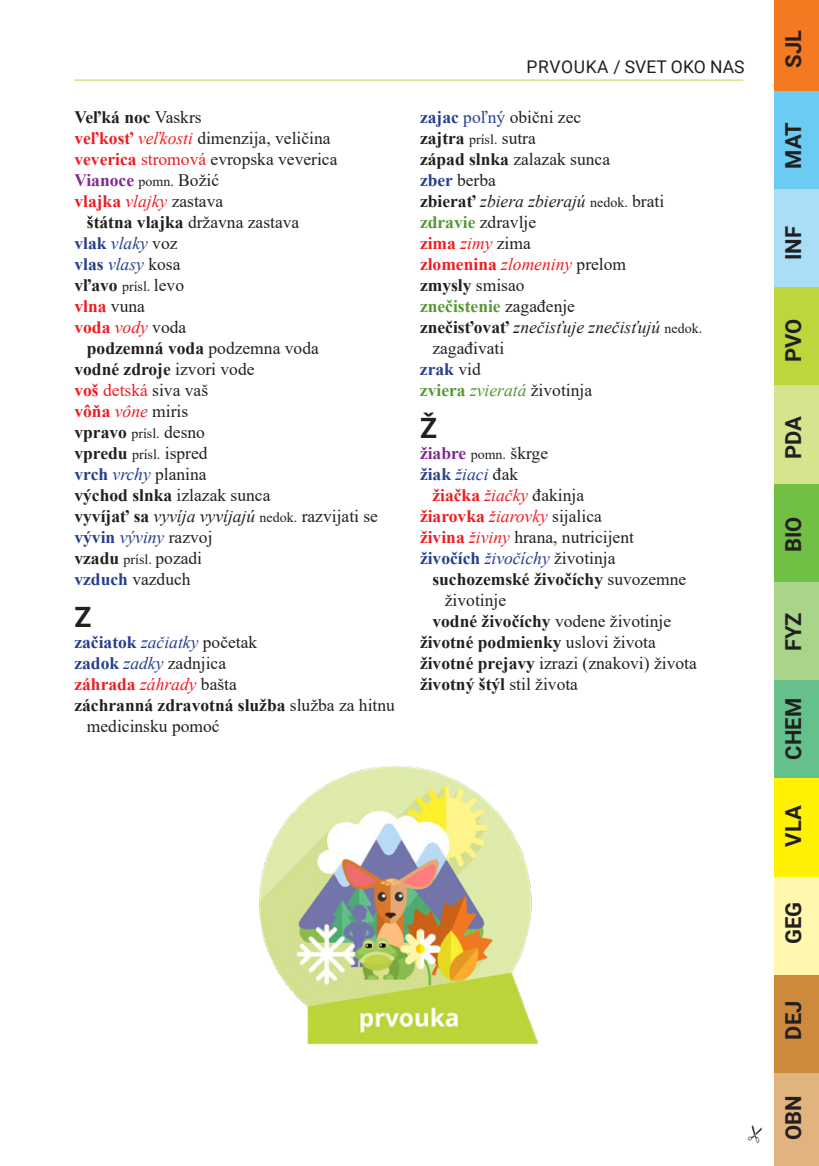
<style>
.page{position:relative;width:819px;height:1166px;background:#fff}
.page>*{position:absolute;margin:0;border:0;box-sizing:border-box;transform-origin:0 0}
.t1{font:700 28px "Roboto";color:#231f20}
.t2{font:700 21.88px "Roboto";color:#231f20}
.t3{font:17.5px/21px "Times New Roman";color:#231f20}
.t4{font:700 17.5px/21px "Times New Roman";color:#231f20}
.t5{font:italic 17.5px/21px "Times New Roman";color:#231f20}
.t6{font:700 17.5px "Times New Roman";color:#ee1d23}
.t7{font:italic 17.5px "Times New Roman";color:#253f8e}
.t8{font:700 17.5px "Times New Roman";color:#802990}
.t9{font:700 17.5px "Times New Roman";color:#253f8e}
.t10{font:700 17.5px "Times New Roman";color:#569834}
.t11{font:17.5px "Roboto";letter-spacing:.01em;color:#231f20}
.t12{font:14px "Times New Roman";color:#231f20}
.s1{font-weight:400}
.s2{font-weight:700;color:#ee1d23}
.s3{font-style:italic;color:#ee1d23}
.s4{color:#ee1d23}
.s5{font-weight:400;font-size:14px;color:#231f20}
.s6{font-weight:400;color:#231f20}
.s7{font-weight:700}
.s8{font-weight:700;font-style:normal}
.s9{font-style:normal;color:#231f20}
.s10{font-weight:700;font-size:17.5px}
.s11{font-size:17.5px}
.s12{font-weight:400;font-style:italic}
.s13{font-weight:400;font-size:14px}
.s14{font-weight:700;color:#253f8e}
.s15{font-style:italic;color:#253f8e}
.s16{font-style:normal;font-size:14px}
.s17{font-style:normal}
.s18{color:#253f8e}
.s19{font-weight:700;color:#569834}
.s20{font-style:italic;color:#569834}
</style>
<div class="page">
<div style="left:774px;top:1072px;width:45px;height:94px;background:#e0b37f"></div>
<div style="left:774px;top:974px;width:45px;height:98px;background:#ce8a3c"></div>
<div style="left:774px;top:876px;width:45px;height:98px;background:#fff8ae"></div>
<div style="left:774px;top:778px;width:45px;height:98px;background:#fff101"></div>
<div style="left:774px;top:680px;width:45px;height:98px;background:#65c18b"></div>
<div style="left:774px;top:581px;width:45px;height:99px;background:#aad489"></div>
<div style="left:774px;top:483px;width:45px;height:98px;background:#71bf44"></div>
<div style="left:774px;top:385px;width:45px;height:98px;background:#d6e48d"></div>
<div style="left:774px;top:287px;width:45px;height:98px;background:#bdd63c"></div>
<div style="left:774px;top:188px;width:45px;height:99px;background:#aadef7"></div>
<div style="left:774px;top:90px;width:45px;height:98px;background:#6ccbf3"></div>
<div style="left:774px;top:0;width:45px;height:90px;background:#f47921"></div>
<hr style="left:74px;top:80px;width:669px;height:1px;background:#bdd63c">
<img style="left:259px;top:767px;width:278px;height:278px">
<p class="t4" style="left:74px;top:106px;width:129px">Veľká noc <span class="s1">Vaskrs</span></p>
<p class="t3" style="left:74px;top:127px;width:258px"><span class="s2">veľkosť</span> <span class="s3">veľkosti</span> dimenzija, veličina</p>
<p class="t3" style="left:74px;top:148px;width:264px"><span class="s2">veverica</span> <span class="s4">stromová</span> evropska veverica</p>
<p class="t8" style="left:74px;top:167px;width:146px">Vianoce <span class="s5">pomn.</span> <span class="s6">Božić</span></p>
<p class="t3" style="left:74px;top:190px;width:150px"><span class="s2">vlajka</span> <span class="s3">vlajky</span> zastava</p>
<p class="t3" style="left:87px;top:211px;width:214px"><span class="s7">štátna vlajka</span> državna zastava</p>
<p class="t7" style="left:74px;top:231px;width:105px"><span class="s8">vlak</span> vlaky <span class="s9">voz</span></p>
<p class="t7" style="left:74px;top:252px;width:107px"><span class="s8">vlas</span> vlasy <span class="s9">kosa</span></p>
<p class="t12" style="left:74px;top:276px;width:111px"><span class="s10">vľavo</span> prísl. <span class="s11">levo</span></p>
<p class="t6" style="left:74px;top:293px;width:72px">vlna <span class="s6">vuna</span></p>
<p class="t6" style="left:74px;top:314px;width:113px">voda <span class="s12">vody</span> <span class="s6">voda</span></p>
<p class="t4" style="left:87px;top:337px;width:233px">podzemná voda <span class="s1">podzemna voda</span></p>
<p class="t4" style="left:74px;top:358px;width:182px">vodné zdroje <span class="s1">izvori vode</span></p>
<p class="t3" style="left:74px;top:379px;width:135px"><span class="s2">voš</span> <span class="s4">detská</span> siva vaš</p>
<p class="t3" style="left:74px;top:400px;width:115px"><span class="s2">vôňa</span> <span class="s3">vône</span> miris</p>
<p class="t4" style="left:74px;top:421px;width:132px">vpravo <span class="s13">prísl.</span> <span class="s1">desno</span></p>
<p class="t4" style="left:74px;top:442px;width:135px">vpredu <span class="s13">prísl.</span> <span class="s1">ispred</span></p>
<p class="t3" style="left:74px;top:463px;width:134px"><span class="s14">vrch</span> <span class="s15">vrchy</span> planina</p>
<p class="t3" style="left:74px;top:484px;width:197px"><span class="s7">východ slnka</span> izlazak sunca</p>
<p class="t5" style="left:74px;top:505px;width:305px"><span class="s8">vyvíjať sa</span> vyvíja vyvíjajú <span class="s16">nedok.</span> <span class="s17">razvijati se</span></p>
<p class="t7" style="left:74px;top:525px;width:140px"><span class="s8">vývin</span> výviny <span class="s9">razvoj</span></p>
<p class="t12" style="left:74px;top:549px;width:129px"><span class="s10">vzadu</span> prísl. <span class="s11">pozadi</span></p>
<p class="t3" style="left:74px;top:568px;width:118px"><span class="s14">vzduch</span> vazduch</p>
<p class="t1" style="left:74px;top:597px;width:18px">Z</p>
<p class="t9" style="left:74px;top:629px;width:184px">začiatok <span class="s12">začiatky</span> <span class="s6">početak</span></p>
<p class="t3" style="left:74px;top:652px;width:153px"><span class="s14">zadok</span> <span class="s15">zadky</span> zadnjica</p>
<p class="t6" style="left:74px;top:671px;width:164px">záhrada <span class="s12">záhrady</span> <span class="s6">bašta</span></p>
<p class="t3" style="left:87px;top:694px;width:309px;text-indent:-12px"><span class="s7">záchranná zdravotná služba</span> služba za hitnu medicinsku pomoć</p>
<p class="t11" style="left:526px;top:54px;width:219px">PRVOUKA / SVET OKO NAS</p>
<p class="t3" style="left:420px;top:106px;width:163px"><span class="s14">zajac</span> <span class="s18">poľný</span> obični zec</p>
<p class="t4" style="left:420px;top:127px;width:117px">zajtra <span class="s13">prísl.</span> <span class="s1">sutra</span></p>
<p class="t3" style="left:420px;top:148px;width:192px"><span class="s7">západ slnka</span> zalazak sunca</p>
<p class="t3" style="left:420px;top:169px;width:77px"><span class="s14">zber</span> berba</p>
<p class="t5" style="left:420px;top:190px;width:246px"><span class="s8">zbierať</span> zbiera zbierajú <span class="s16">nedok.</span> <span class="s17">brati</span></p>
<p class="t3" style="left:420px;top:211px;width:118px"><span class="s19">zdravie</span> zdravlje</p>
<p class="t6" style="left:420px;top:230px;width:112px">zima <span class="s12">zimy</span> <span class="s6">zima</span></p>
<p class="t6" style="left:420px;top:251px;width:208px">zlomenina <span class="s12">zlomeniny</span> <span class="s6">prelom</span></p>
<p class="t4" style="left:420px;top:274px;width:106px">zmysly <span class="s1">smisao</span></p>
<p class="t10" style="left:420px;top:293px;width:156px">znečistenie <span class="s6">zagađenje</span></p>
<p class="t5" style="left:432px;top:316px;width:271px;text-indent:-12px"><span class="s8">znečisťovať</span> znečisťuje znečisťujú <span class="s16">nedok. </span><span class="s17">zagađivati</span></p>
<p class="t9" style="left:420px;top:356px;width:62px">zrak <span class="s6">vid</span></p>
<p class="t3" style="left:420px;top:379px;width:174px"><span class="s19">zviera</span> <span class="s20">zvieratá</span> životinja</p>
<p class="t1" style="left:420px;top:408px;width:18px">Ž</p>
<p class="t8" style="left:420px;top:440px;width:130px">žiabre <span class="s5">pomn.</span> <span class="s6">škrge</span></p>
<p class="t7" style="left:420px;top:462px;width:100px"><span class="s8">žiak</span> žiaci <span class="s9">đak</span></p>
<p class="t3" style="left:432px;top:484px;width:153px"><span class="s2">žiačka</span> <span class="s3">žiačky</span> đakinja</p>
<p class="t6" style="left:420px;top:503px;width:183px">žiarovka <span class="s12">žiarovky</span> <span class="s6">sijalica</span></p>
<p class="t3" style="left:420px;top:526px;width:215px"><span class="s2">živina</span> <span class="s3">živiny</span> hrana, nutricijent</p>
<p class="t7" style="left:420px;top:546px;width:197px"><span class="s8">živočích</span> živočíchy <span class="s9">životinja</span></p>
<p class="t4" style="left:445px;top:568px;width:243px;text-indent:-12px">suchozemské živočíchy <span class="s1">suvozemne životinje</span></p>
<p class="t3" style="left:432px;top:610px;width:240px"><span class="s7">vodné živočíchy</span> vodene životinje</p>
<p class="t4" style="left:420px;top:631px;width:237px">životné podmienky <span class="s1">uslovi života</span></p>
<p class="t3" style="left:420px;top:652px;width:278px"><span class="s7">životné prejavy</span> izrazi (znakovi) života</p>
<p class="t4" style="left:420px;top:673px;width:159px">životný štýl <span class="s1">stil života</span></p>
<p class="t2" style="left:778px;top:68px;width:39px;rotate:-90deg">SJL</p>
<p class="t2" style="left:778px;top:169px;width:48px;rotate:-90deg">MAT</p>
<p class="t2" style="left:778px;top:260px;width:35px;rotate:-90deg">INF</p>
<p class="t2" style="left:778px;top:362px;width:45px;rotate:-90deg">PVO</p>
<p class="t2" style="left:778px;top:459px;width:44px;rotate:-90deg">PDA</p>
<p class="t2" style="left:778px;top:552px;width:37px;rotate:-90deg">BIO</p>
<p class="t2" style="left:778px;top:651px;width:40px;rotate:-90deg">FYZ</p>
<p class="t2" style="left:778px;top:759px;width:63px;rotate:-90deg">CHEM</p>
<p class="t2" style="left:778px;top:846px;width:43px;rotate:-90deg">VLA</p>
<p class="t2" style="left:778px;top:944px;width:44px;rotate:-90deg">GEG</p>
<p class="t2" style="left:778px;top:1039px;width:40px;rotate:-90deg">DEJ</p>
<p class="t2" style="left:778px;top:1140px;width:46px;rotate:-90deg">OBN</p>
</div>
